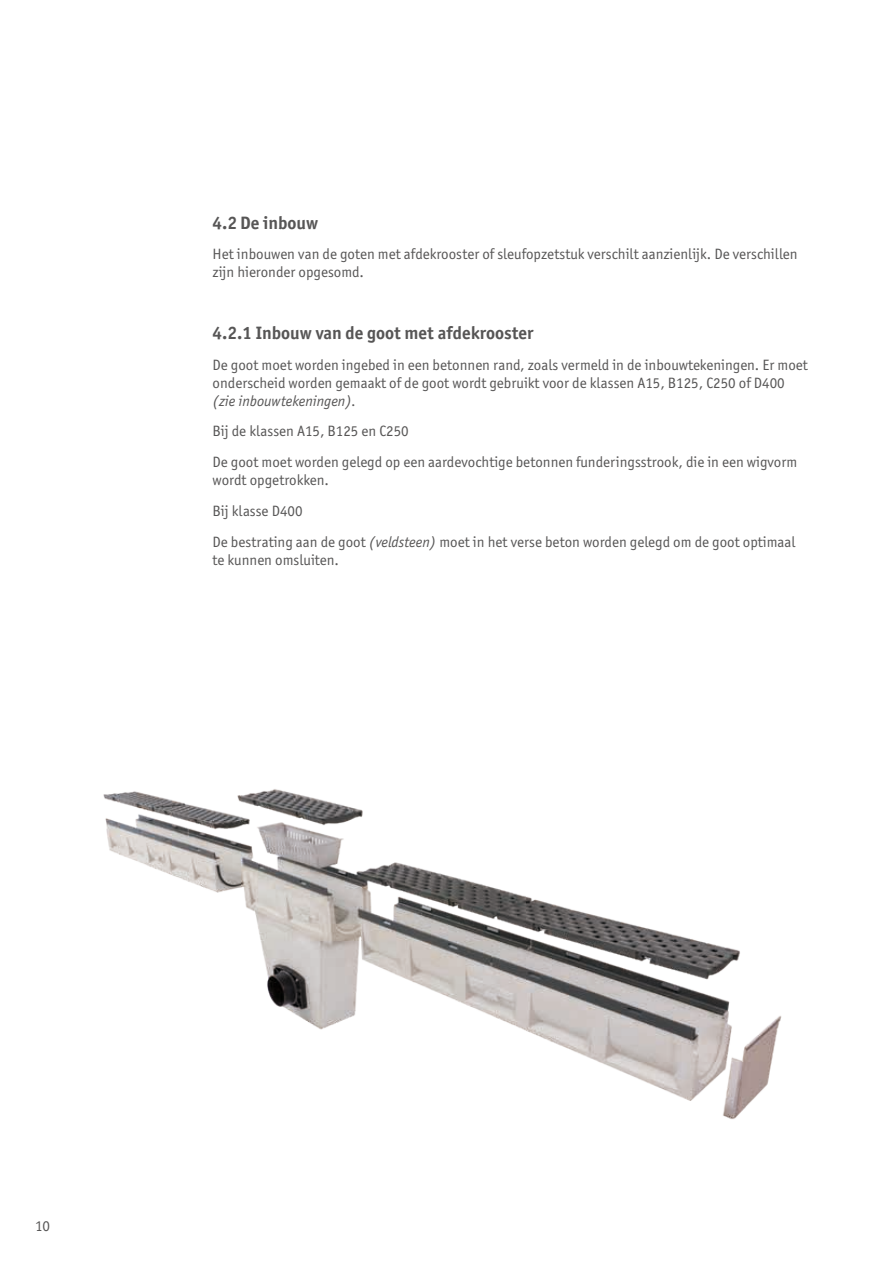
<style>
.page{position:relative;width:893px;height:1263px;background:#fff}
.page>*{position:absolute;margin:0;border:0;box-sizing:border-box;transform-origin:0 0}
.t1{font:700 18px "Officina Sans ITC Pro";color:#575656}
.t2{font:15px/30.8px "Officina Sans ITC Pro";color:#575656}
.t3{font:italic 15px "Officina Sans ITC Pro";color:#575656}
.s1{font-style:italic}
</style>
<div class="page">
<img style="left:103px;top:789px;width:679px;height:330px">
<p class="t1" style="left:213px;top:211px;width:107px">4.2 De inbouw</p>
<p class="t2" style="left:213px;top:245px;width:587px;line-height:18px">Het inbouwen van de goten met afdekrooster of sleufopzetstuk verschilt aanzienlijk. De verschillen zijn hieronder opgesomd.</p>
<p class="t1" style="left:213px;top:322px;width:322px">4.2.1 Inbouw van de goot met afdekrooster</p>
<p class="t2" style="left:213px;top:356px;width:597px;line-height:18px">De goot moet worden ingebed in een betonnen rand, zoals vermeld in de inbouwtekeningen. Er moet onderscheid worden gemaakt of de goot wordt gebruikt voor de klassen A15, B125, C250 of D400</p>
<p class="t3" style="left:213px;top:392px;width:145px">(zie inbouwtekeningen).</p>
<p class="t2" style="left:213px;top:416px;width:586px">Bij de klassen A15, B125 en C250<br>De goot moet worden gelegd op een aardevochtige betonnen funderingsstrook, die in een wigvorm</p>
<p class="t2" style="left:213px;top:465px;width:584px">wordt opgetrokken.<br>Bij klasse D400<br>De bestrating aan de goot <span class="s1">(veldsteen)</span> moet in het verse beton worden gelegd om de goot optimaal</p>
<p class="t2" style="left:213px;top:544px;width:128px">te kunnen omsluiten.</p>
<p class="t2" style="left:35px;top:1211px;width:16px">10</p>
</div>
